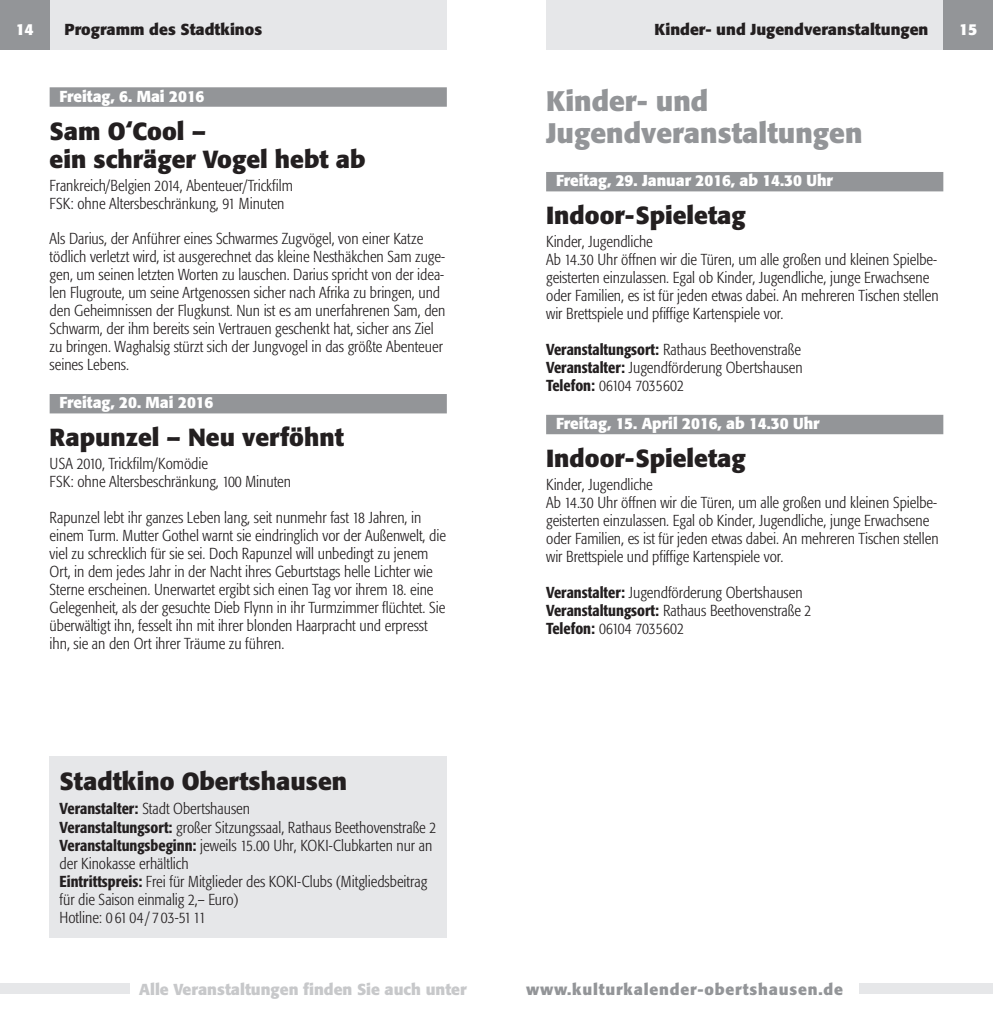
<style>
.page{position:relative;width:993px;height:1017px;background:#fff}
.page>*{position:absolute;margin:0;border:0;box-sizing:border-box;transform-origin:0 0}
.t1{font:700 28px/31.5px "Formata";color:#939598}
.t2{font:700 24.5px/28px "Formata";color:#231f20}
.t3{font:300 condensed 15.75px/18px "Formata";color:#231f20}
.t4{font:700 15.75px "Formata";color:#fff}
.t5{font:700 15.75px "Formata";color:#231f20}
.t6{font:700 15.75px "Formata";color:#c7c8ca}
.t7{font:700 15.75px "Formata";letter-spacing:.05em;color:#939598}
.s1{font-weight:500}
</style>
<div class="page">
<div style="left:50px;top:0;width:396px;height:50px;background:#e6e7e9"></div>
<div style="left:50px;top:87px;width:396px;height:20px;background:#939598"></div>
<div style="left:50px;top:394px;width:396px;height:19px;background:#939598"></div>
<div style="left:50px;top:756px;width:396px;height:181px;background:#e6e7e9"></div>
<div style="left:0;top:0;width:50px;height:50px;background:#939598"></div>
<div style="left:0;top:984px;width:130px;height:10px;background:#e6e7e9"></div>
<div style="left:546px;top:0;width:397px;height:50px;background:#e6e7e9"></div>
<div style="left:546px;top:172px;width:397px;height:19px;background:#939598"></div>
<div style="left:546px;top:415px;width:397px;height:19px;background:#939598"></div>
<div style="left:943px;top:0;width:49px;height:50px;background:#939598"></div>
<div style="left:859px;top:984px;width:133px;height:10px;background:#e6e7e9"></div>
<p class="t4" style="left:16px;top:19px;width:20px">14</p>
<p class="t5" style="left:64px;top:19px;width:199px">Programm des Stadtkinos</p>
<p class="t4" style="left:60px;top:86px;width:146px">Freitag, 6. Mai 2016</p>
<h2 class="t2" style="left:50px;top:117px;width:317px">Sam O‘Cool –<br>ein schräger Vogel hebt ab</h2>
<p class="t3" style="left:50px;top:176px;width:244px">Frankreich/Belgien 2014, Abenteuer/Trickfilm<br>FSK: ohne Altersbeschränkung, 91 Minuten</p>
<p class="t3" style="left:50px;top:230px;width:397px">Als Darius, der Anführer eines Schwarmes Zugvögel, von einer Katze tödlich verletzt wird, ist ausgerechnet das kleine Nesthäkchen Sam zuge&shy;gen, um seinen letzten Worten zu lauschen. Darius spricht von der idea&shy;len Flugroute, um seine Artgenossen sicher nach Afrika zu bringen, und den Geheimnissen der Flugkunst. Nun ist es am unerfahrenen Sam, den Schwarm, der ihm bereits sein Vertrauen geschenkt hat, sicher ans Ziel zu bringen. Waghalsig stürzt sich der Jungvogel in das größte Abenteuer seines Lebens.</p>
<p class="t4" style="left:60px;top:393px;width:155px">Freitag, 20. Mai 2016</p>
<h2 class="t2" style="left:50px;top:424px;width:295px">Rapunzel – Neu verföhnt</h2>
<p class="t3" style="left:50px;top:455px;width:243px">USA 2010, Trickfilm/Komödie<br>FSK: ohne Altersbeschränkung, 100 Minuten</p>
<p class="t3" style="left:50px;top:509px;width:397px">Rapunzel lebt ihr ganzes Leben lang, seit nunmehr fast 18 Jahren, in einem Turm. Mutter Gothel warnt sie eindringlich vor der Außenwelt, die viel zu schrecklich für sie sei. Doch Rapunzel will unbedingt zu jenem Ort, in dem jedes Jahr in der Nacht ihres Geburtstags helle Lichter wie Sterne erscheinen. Unerwartet ergibt sich einen Tag vor ihrem 18. eine Gelegenheit, als der gesuchte Dieb Flynn in ihr Turmzimmer flüchtet. Sie überwältigt ihn, fesselt ihn mit ihrer blonden Haarpracht und erpresst ihn, sie an den Ort ihrer Träume zu führen.</p>
<h2 class="t2" style="left:60px;top:767px;width:289px">Stadtkino Obertshausen</h2>
<p class="t3" style="left:60px;top:800px;width:378px"><span class="s1">Veranstalter:</span> Stadt Obertshausen<br><span class="s1">Veranstaltungsort:</span> großer Sitzungssaal, Rathaus Beethovenstraße 2<br><span class="s1">Veranstaltungsbeginn:</span> jeweils 15.00 Uhr, KOKI-Clubkarten nur an der Kinokasse erhältlich<br><span class="s1">Eintrittspreis:</span> Frei für Mitglieder des KOKI-Clubs (Mitgliedsbeitrag für die Saison einmalig 2,– Euro)<br>Hotline: 0 61 04 / 7 03-51 11</p>
<p class="t6" style="left:139px;top:979px;width:329px">Alle Veranstaltungen finden Sie auch unter</p>
<p class="t5" style="left:654px;top:19px;width:275px">Kinder- und Jugendveranstaltungen</p>
<p class="t4" style="left:958px;top:19px;width:20px">15</p>
<h1 class="t1" style="left:546px;top:86px;width:318px">Kinder- und<br>Jugendveranstaltungen</h1>
<p class="t4" style="left:556px;top:171px;width:278px">Freitag, 29. Januar 2016, ab 14.30 Uhr</p>
<h2 class="t2" style="left:546px;top:201px;width:201px">Indoor-Spieletag</h2>
<p class="t3" style="left:546px;top:233px;width:394px">Kinder, Jugendliche<br>Ab 14.30 Uhr öffnen wir die Türen, um alle großen und kleinen Spielbe&shy;geisterten einzulassen. Egal ob Kinder, Jugendliche, junge Erwachsene oder Familien, es ist für jeden etwas dabei. An mehreren Tischen stellen wir Brettspiele und pfiffige Kartenspiele vor.</p>
<p class="t3" style="left:546px;top:341px;width:258px;text-align:justify"><span class="s1">Veranstaltungsort:</span> Rathaus Beethovenstraße <span class="s1">Veranstalter:</span> Jugendförderung Obertshausen <span class="s1">Telefon:</span> 06104 7035602</p>
<p class="t4" style="left:556px;top:414px;width:265px">Freitag, 15. April 2016, ab 14.30 Uhr</p>
<h2 class="t2" style="left:546px;top:444px;width:201px">Indoor-Spieletag</h2>
<p class="t3" style="left:546px;top:476px;width:394px">Kinder, Jugendliche<br>Ab 14.30 Uhr öffnen wir die Türen, um alle großen und kleinen Spielbe&shy;geisterten einzulassen. Egal ob Kinder, Jugendliche, junge Erwachsene oder Familien, es ist für jeden etwas dabei. An mehreren Tischen stellen wir Brettspiele und pfiffige Kartenspiele vor.</p>
<p class="t3" style="left:546px;top:583px;width:267px"><span class="s1">Veranstalter:</span> Jugendförderung Obertshausen<br><span class="s1">Veranstaltungsort:</span> Rathaus Beethovenstraße 2<br><span class="s1">Telefon:</span> 06104 7035602</p>
<p class="t7" style="left:526px;top:979px;width:318px">www.kulturkalender-obertshausen.de</p>
</div>
